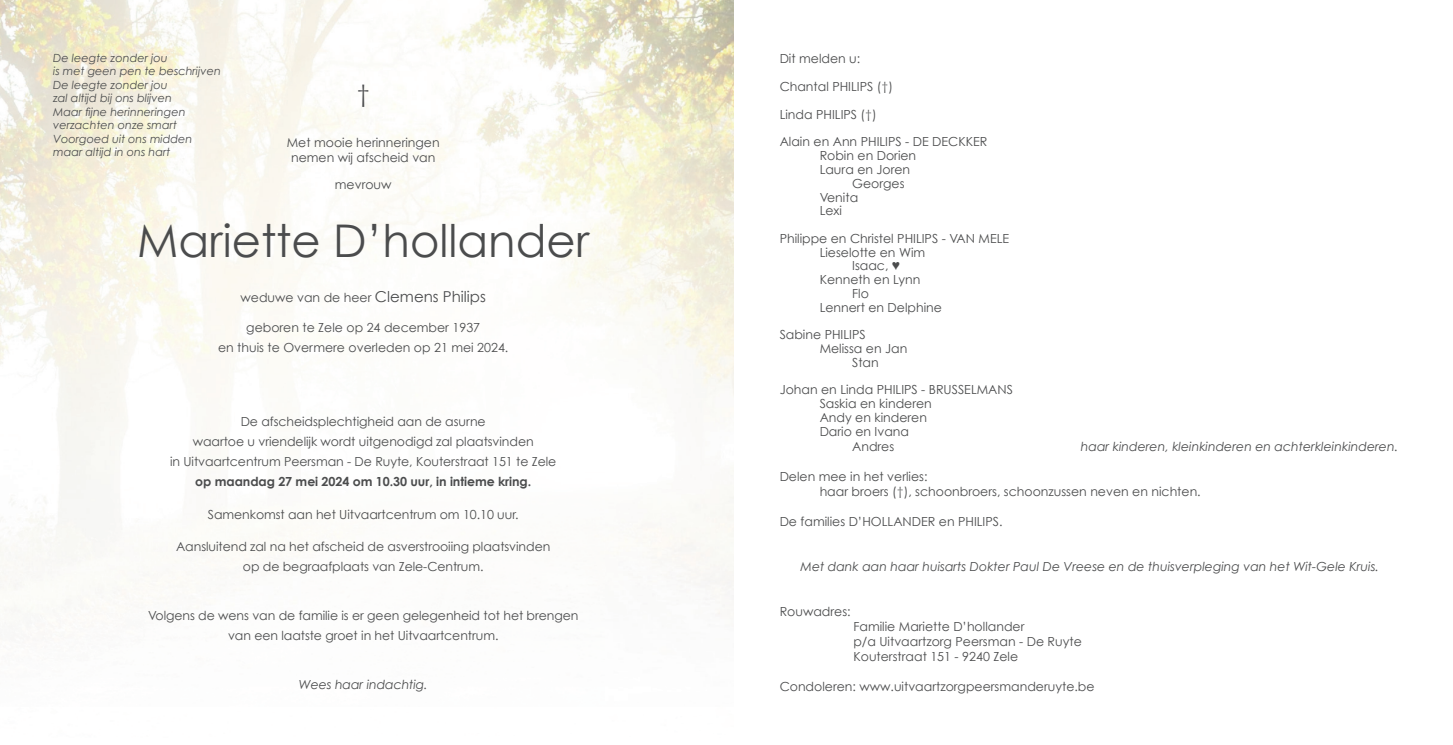
<style>
.page{position:relative;width:1453px;height:745px;background:#fff}
.page>*{position:absolute;margin:0;border:0;box-sizing:border-box;transform-origin:0 0}
.t1{font:45px "Century Gothic";color:#4b4c4d}
.t2{font:25px "Century Gothic";color:#4b4c4d}
.t3{font:12.5px/20px "Century Gothic";color:#4b4c4d;text-align:center}
.t4{font:italic 12.5px "Century Gothic";color:#4b4c4d}
.t5{font:700 12.5px "Century Gothic";letter-spacing:-.005em;color:#4b4c4d}
.t6{font:italic 11.25px/13.5px "Century Gothic";color:#4b4c4d}
.s1{font-size:15px}
.s2{font-family:"Franklin Gothic URW Boo"}
</style>
<div class="page">
<img style="left:0;top:0;width:734px;height:639px">
<p class="t6" style="left:53px;top:51px;width:169px">De leegte zonder jou<br>is met geen pen te beschrijven<br>De leegte zonder jou<br>zal altijd bij ons blijven<br>Maar fijne herinneringen verzachten onze smart<br>Voorgoed uit ons midden maar altijd in ons hart</p>
<h2 class="t2" style="left:356px;top:79px;width:15px">†</h2>
<p class="t3" style="left:287px;top:135px;width:154px;line-height:15px">Met mooie herinneringen nemen wij afscheid van</p>
<p class="t3" style="left:335px;top:175px;width:58px">mevrouw</p>
<h1 class="t1" style="left:137px;top:213px;width:454px">Mariette D’hollander</h1>
<p class="t3" style="left:240px;top:287px;width:247px">weduwe van de heer <span class="s1">Clemens Philips</span></p>
<p class="t3" style="left:218px;top:317px;width:292px">geboren te Zele op 24 december 1937<br>en thuis te Overmere overleden op 21 mei 2024.</p>
<p class="t3" style="left:170px;top:411px;width:388px">De afscheidsplechtigheid aan de asurne<br>waartoe u vriendelijk wordt uitgenodigd zal plaatsvinden<br>in Uitvaartcentrum Peersman - De Ruyte, Kouterstraat 151 te Zele</p>
<p class="t5" style="left:195px;top:473px;width:337px">op maandag 27 mei 2024 om 10.30 uur, in intieme kring.</p>
<p class="t3" style="left:208px;top:503px;width:312px">Samenkomst aan het Uitvaartcentrum om 10.10 uur.</p>
<p class="t3" style="left:176px;top:536px;width:376px">Aansluitend zal na het afscheid de asverstrooiing plaatsvinden op de begraafplaats van Zele-Centrum.</p>
<p class="t3" style="left:148px;top:604px;width:432px">Volgens de wens van de familie is er geen gelegenheid tot het brengen van een laatste groet in het Uitvaartcentrum.</p>
<p class="t4" style="left:299px;top:676px;width:130px">Wees haar indachtig.</p>
<p class="t3" style="left:780px;top:48px;width:82px">Dit melden u:</p>
<p class="t3" style="left:780px;top:77px;width:115px">Chantal PHILIPS (†)</p>
<p class="t3" style="left:780px;top:104px;width:99px">Linda PHILIPS (†)</p>
<p class="t3" style="left:780px;top:132px;width:209px">Alain en Ann PHILIPS - DE DECKKER</p>
<p class="t3" style="left:820px;top:145px;width:98px">Robin en Dorien</p>
<p class="t3" style="left:820px;top:159px;width:92px">Laura en Joren</p>
<p class="t3" style="left:852px;top:173px;width:54px">Georges</p>
<p class="t3" style="left:820px;top:187px;width:40px">Venita</p>
<p class="t3" style="left:820px;top:200px;width:24px">Lexi</p>
<p class="t3" style="left:780px;top:228px;width:231px">Philippe en Christel PHILIPS - VAN MELE</p>
<p class="t3" style="left:820px;top:242px;width:107px">Lieselotte en Wim</p>
<p class="t3" style="left:852px;top:255px;width:50px">Isaac, <span class="s2">♥</span></p>
<p class="t3" style="left:820px;top:269px;width:102px">Kenneth en Lynn</p>
<p class="t3" style="left:852px;top:283px;width:18px">Flo</p>
<p class="t3" style="left:820px;top:297px;width:124px">Lennert en Delphine</p>
<p class="t3" style="left:780px;top:324px;width:87px">Sabine PHILIPS</p>
<p class="t3" style="left:820px;top:338px;width:89px">Melissa en Jan</p>
<p class="t3" style="left:852px;top:352px;width:28px">Stan</p>
<p class="t3" style="left:820px;top:382px;width:195px;line-height:13.8px;text-align:left;text-indent:-40px">Johan en Linda PHILIPS - BRUSSELMANS<br>Saskia en kinderen<br>Andy en kinderen<br>Dario en Ivana</p>
<p class="t3" style="left:852px;top:435px;width:44px">Andres</p>
<p class="t4" style="left:1081px;top:438px;width:319px">haar kinderen, kleinkinderen en achterkleinkinderen.</p>
<p class="t3" style="left:820px;top:468px;width:383px;line-height:15px;text-align:left;text-indent:-40px">Delen mee in het verlies:<br>haar broers (†), schoonbroers, schoonzussen neven en nichten.</p>
<p class="t3" style="left:780px;top:510px;width:224px">De families D’HOLLANDER en PHILIPS.</p>
<p class="t4" style="left:800px;top:558px;width:580px">Met dank aan haar huisarts Dokter Paul De Vreese en de thuisverpleging van het Wit-Gele Kruis.</p>
<p class="t3" style="left:780px;top:600px;width:73px">Rouwadres:</p>
<p class="t3" style="left:853px;top:618px;width:230px;line-height:15px;text-align:left">Familie Mariette D’hollander<br>p/a Uitvaartzorg Peersman - De Ruyte<br>Kouterstraat 151 - 9240 Zele</p>
<p class="t3" style="left:780px;top:675px;width:316px">Condoleren: www.uitvaartzorgpeersmanderuyte.be</p>
</div>
